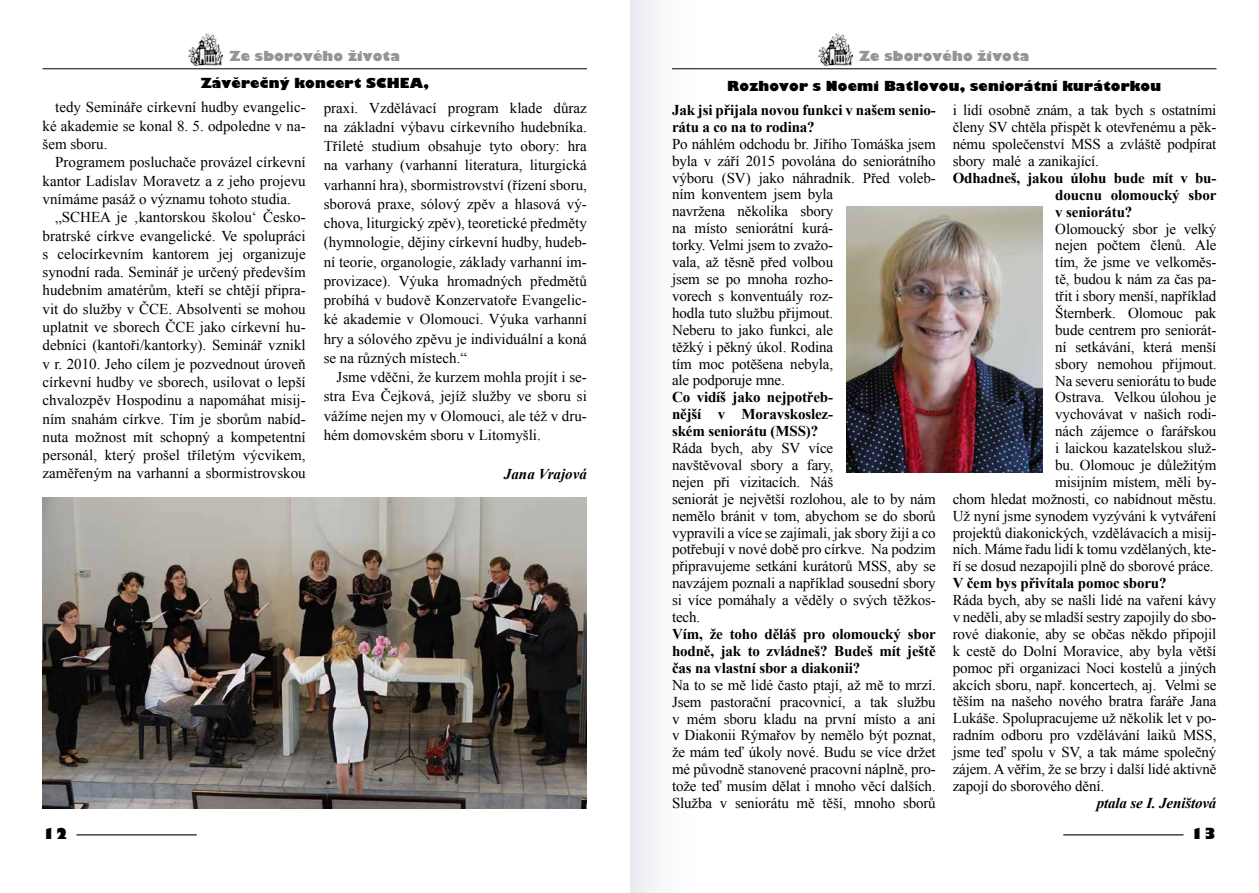
<style>
.page{position:relative;width:1259px;height:893px;background:#fff}
.page>*{position:absolute;margin:0;border:0;box-sizing:border-box;transform-origin:0 0}
.t1{font:15px/17px "Times New Roman";letter-spacing:-.01em;color:#000;text-align:justify}
.t2{font:700 15px/17px "Times New Roman";letter-spacing:-.01em;color:#000;text-align:justify}
.t3{font:italic 700 15px "Times New Roman";letter-spacing:-.01em;color:#000}
.t4{font:800 15px "Gilbert";color:#000}
.t5{font:800 13.5px "Gilbert";letter-spacing:.01em;color:#000}
.t6{font:800 13.5px "Gilbert";letter-spacing:.01em;color:#939598}
</style>
<div class="page">
<hr style="left:77px;top:834px;width:120px;height:1px;background:#000">
<hr style="left:1063px;top:834px;width:120px;height:1px;background:#000">
<div style="left:630px;top:0;width:67px;height:893px;background:linear-gradient(to right,#e9ecf0,#fff)"></div>
<img style="left:189px;top:33px;width:34px;height:33px">
<hr style="left:43px;top:68px;width:544px;height:1px;background:#000">
<img style="left:818px;top:33px;width:34px;height:33px">
<hr style="left:672px;top:68px;width:544px;height:1px;background:#000">
<img style="left:43px;top:497px;width:543px;height:311px">
<img style="left:846px;top:206px;width:196px;height:266px">
<p class="t6" style="left:229px;top:48px;width:172px">Ze sborového života</p>
<p class="t5" style="left:201px;top:75px;width:230px">Závěrečný koncert SCHEA,</p>
<p class="t1" style="left:43px;top:98px;width:265px;line-height:18.3px;text-indent:13px">tedy Semináře církevní hudby evangelic&shy;ké akademie se konal 8. 5. odpoledne v na&shy;šem sboru.</p>
<p class="t1" style="left:55px;top:154px;width:252px">Programem posluchače provázel církevní</p>
<p class="t1" style="left:43px;top:172px;width:265px">kantor Ladislav Moravetz a z jeho projevu</p>
<p class="t1" style="left:43px;top:190px;width:250px">vnímáme pasáž o významu tohoto studia.</p>
<p class="t1" style="left:55px;top:209px;width:252px">„SCHEA je ‚kantorskou školou‘ Česko-</p>
<p class="t1" style="left:43px;top:227px;width:265px">bratrské církve evangelické. Ve spolupráci</p>
<p class="t1" style="left:43px;top:245px;width:265px">s celocírkevním kantorem jej organizuje</p>
<p class="t1" style="left:43px;top:263px;width:265px">synodní rada. Seminář je určený především</p>
<p class="t1" style="left:43px;top:282px;width:265px">hudebním amatérům, kteří se chtějí připra-</p>
<p class="t1" style="left:43px;top:300px;width:265px">vit do služby v ČCE. Absolventi se mohou</p>
<p class="t1" style="left:43px;top:318px;width:265px">uplatnit ve sborech ČCE jako církevní hu-</p>
<p class="t1" style="left:43px;top:337px;width:265px">debníci (kantoři/kantorky). Seminář vznikl</p>
<p class="t1" style="left:43px;top:355px;width:265px">v r. 2010. Jeho cílem je pozvednout úroveň</p>
<p class="t1" style="left:43px;top:373px;width:265px">církevní hudby ve sborech, usilovat o lepší</p>
<p class="t1" style="left:43px;top:392px;width:265px">chvalozpěv Hospodinu a napomáhat misij-</p>
<p class="t1" style="left:43px;top:410px;width:265px">ním snahám církve. Tím je sborům nabíd-</p>
<p class="t1" style="left:43px;top:428px;width:265px">nuta možnost mít schopný a kompetentní</p>
<p class="t1" style="left:43px;top:446px;width:265px">personál, který prošel tříletým výcvikem,</p>
<p class="t1" style="left:43px;top:465px;width:265px">zaměřeným na varhanní a sbormistrovskou</p>
<p class="t1" style="left:324px;top:98px;width:265px;line-height:19.2px">praxi. Vzdělávací program klade důraz na základní výbavu církevního hudebníka.<br>Tříleté studium obsahuje tyto obory: hra na varhany (varhanní literatura, liturgická varhanní hra), sbormistrovství (řízení sboru, sborová praxe, sólový zpěv a hlasová vý&shy;chova, liturgický zpěv), teoretické předměty (hymnologie, dějiny církevní hudby, hudeb&shy;ní teorie, organologie, základy varhanní im&shy;provizace). Výuka hromadných předmětů probíhá v budově Konzervatoře Evangelic&shy;ké akademie v Olomouci. Výuka varhanní hry a sólového zpěvu je individuální a koná se na různých místech.“</p>
<p class="t1" style="left:324px;top:367px;width:265px;line-height:19.2px;text-indent:13px">Jsme vděčni, že kurzem mohla projít i se&shy;stra Eva Čejková, jejíž služby ve sboru si vážíme nejen my v Olomouci, ale též v dru&shy;hém domovském sboru v Litomyšli.</p>
<p class="t3" style="left:504px;top:463px;width:84px">Jana Vrajová</p>
<p class="t6" style="left:859px;top:48px;width:172px">Ze sborového života</p>
<p class="t5" style="left:727px;top:78px;width:435px">Rozhovor s Noemi Batlovou, seniorátní kurátorkou</p>
<p class="t2" style="left:672px;top:101px;width:265px">Jak jsi přijala novou funkci v našem senio&shy;rátu a co na to rodina?</p>
<p class="t1" style="left:672px;top:135px;width:265px;text-align:left">Po náhlém odchodu br. Jiřího Tomáška jsem byla v září 2015 povolána do seniorátního výboru (SV) jako náhradník. Před voleb&shy;ním konventem jsem byla<br>navržena několika sbory<br>na místo seniorátní kurá-<br>torky. Velmi jsem to zvažo-<br>vala, až těsně před volbou<br>jsem se po mnoha rozho-<br>vorech s konventuály roz-<br>hodla tuto službu přijmout.<br>Neberu to jako funkci, ale<br>těžký i pěkný úkol. Rodina<br>tím moc potěšena nebyla,<br>ale podporuje mne.</p>
<p class="t2" style="left:672px;top:388px;width:163px">Co vidíš jako nejpotřeb&shy;nější v Moravskoslez&shy;ském seniorátu (MSS)?</p>
<p class="t1" style="left:672px;top:439px;width:265px;text-align:left">Ráda bych, aby SV více<br>navštěvoval sbory a fary,<br>nejen při vizitacích. Náš<br>seniorát je největší rozlohou, ale to by nám nemělo bránit v tom, abychom se do sborů vypravili a více se zajímali, jak sbory žijí a co potřebují v nové době pro církve. Na podzim připravujeme setkání kurátorů MSS, aby se navzájem poznali a například sousední sbory si více pomáhaly a věděly o svých těžkos&shy;tech.</p>
<p class="t2" style="left:672px;top:625px;width:265px">Vím, že toho děláš pro olomoucký sbor hodně, jak to zvládneš? Budeš mít ještě čas na vlastní sbor a diakonii?</p>
<p class="t1" style="left:672px;top:676px;width:265px">Na to se mě lidé často ptají, až mě to mrzí.<br>Jsem pastorační pracovnicí, a tak službu v mém sboru kladu na první místo a ani v Diakonii Rýmařov by nemělo být poznat, že mám teď úkoly nové. Budu se více držet mé původně stanovené pracovní náplně, pro&shy;tože teď musím dělat i mnoho věcí dalších.<br>Služba v seniorátu mě těší, mnoho sborů</p>
<p class="t1" style="left:952px;top:102px;width:265px">i lidí osobně znám, a tak bych s ostatními členy SV chtěla přispět k otevřenému a pěk&shy;nému společenství MSS a zvláště podpírat sbory malé a zanikající.</p>
<p class="t2" style="left:1055px;top:169px;width:163px;text-indent:-103px">Odhadneš, jakou úlohu bude mít v bu&shy;doucnu olomoucký sbor v seniorátu?</p>
<p class="t1" style="left:952px;top:220px;width:265px;text-align:right">Olomoucký sbor je velký<br>nejen počtem členů. Ale<br>tím, že jsme ve velkoměs-<br>tě, budou k nám za čas pa-<br>třit i sbory menší, například<br>Šternberk. Olomouc pak<br>bude centrem pro seniorát-<br>ní setkávání, která menší<br>sbory nemohou přijmout.<br>Na severu seniorátu to bude<br>Ostrava. Velkou úlohou je<br>vychovávat v našich rodi-<br>nách zájemce o farářskou<br>i laickou kazatelskou služ-<br>bu. Olomouc je důležitým<br>misijním místem, měli by-<br>chom hledat možnosti, co nabídnout městu.<br>Už nyní jsme synodem vyzýváni k vytváření projektů diakonických, vzdělávacích a misij&shy;ních. Máme řadu lidí k tomu vzdělaných, kte&shy;ří se dosud nezapojili plně do sborové práce.</p>
<p class="t2" style="left:952px;top:574px;width:215px">V čem bys přivítala pomoc sboru?</p>
<p class="t1" style="left:952px;top:591px;width:265px">Ráda bych, aby se našli lidé na vaření kávy v neděli, aby se mladší sestry zapojily do sbo&shy;rové diakonie, aby se občas někdo připojil k cestě do Dolní Moravice, aby byla větší pomoc při organizaci Noci kostelů a jiných akcích sboru, např. koncertech, aj. Velmi se těším na našeho nového bratra faráře Jana Lukáše. Spolupracujeme už několik let v po&shy;radním odboru pro vzdělávání laiků MSS, jsme teď spolu v SV, a tak máme společný zájem. A věřím, že se brzy i další lidé aktivně zapojí do sborového dění.</p>
<p class="t3" style="left:1097px;top:792px;width:121px">ptala se I. Jeništová</p>
<p class="t4" style="left:43px;top:824px;width:27px">12</p>
<p class="t4" style="left:1190px;top:824px;width:27px">13</p>
</div>
